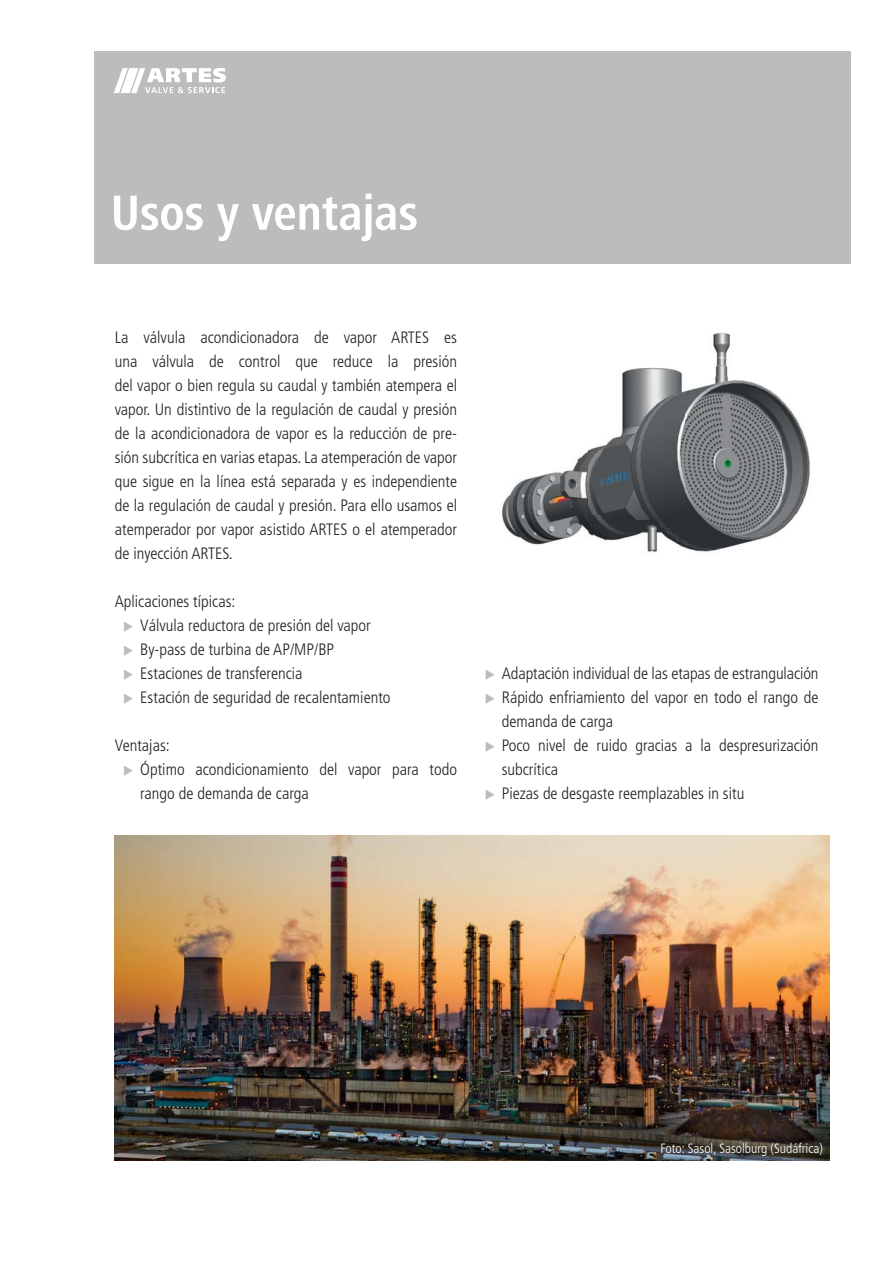
<style>
.page{position:relative;width:893px;height:1263px;background:#fff}
.page>*{position:absolute;margin:0;border:0;box-sizing:border-box;transform-origin:0 0}
.t1{font:700 condensed 51px "Frutiger Next LT";letter-spacing:-.01em;color:#fff}
.t2{font:300 condensed 16.5px/24px "Frutiger";color:#231f20}
.t3{font:300 condensed 13.5px "Frutiger";color:#fff}
</style>
<div class="page">
<div style="left:93px;top:51px;width:757px;height:213px;background:#babcbe"></div>
<svg style="left:114px;top:68px;width:112px;height:25px"></svg>
<img style="left:115px;top:836px;width:714px;height:325px">
<img style="left:501px;top:333px;width:309px;height:219px">
<h1 class="t1" style="left:110px;top:182px;width:309px">Usos y ventajas</h1>
<p class="t2" style="left:115px;top:327px;width:344px;text-align:justify">La válvula acondicionadora de vapor ARTES es una válvula de control que reduce la presión del vapor o bien regula su caudal y también atempera el vapor. Un distintivo de la regulación de caudal y presión de la acondicionadora de vapor es la reducción de pre&shy;sión subcrítica en varias etapas. La atemperación de vapor que sigue en la línea está separada y es independiente de la regulación de caudal y presión. Para ello usamos el atemperador por vapor asistido ARTES o el atemperador de inyección ARTES.</p>
<p class="t2" style="left:140px;top:591px;width:252px;text-indent:-26px">Aplicaciones típicas:<br>Válvula reductora de presión del vapor By-pass de turbina de AP/MP/BP Estaciones de transferencia<br>Estación de seguridad de recalentamiento</p>
<p class="t2" style="left:140px;top:735px;width:318px;text-indent:-26px">Ventajas:<br>Óptimo acondicionamiento del vapor para todo rango de demanda de carga</p>
<p class="t2" style="left:502px;top:663px;width:318px">Adaptación individual de las etapas de estrangulación Rápido enfriamiento del vapor en todo el rango de demanda de carga<br>Poco nivel de ruido gracias a la despresurización subcrítica<br>Piezas de desgaste reemplazables in situ</p>
<p class="t3" style="left:660px;top:1143px;width:164px">Foto: Sasol, Sasolburg (Sudáfrica)</p>
</div>
